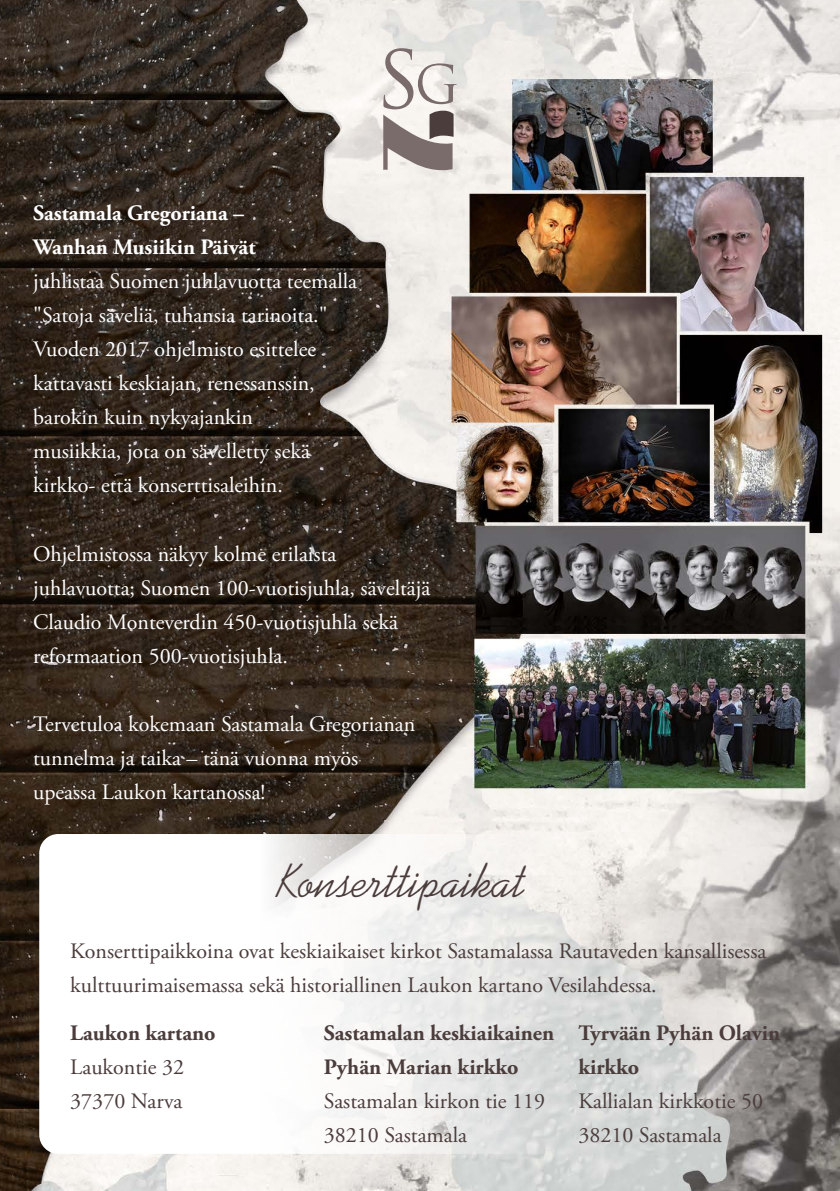
<style>
.page{position:relative;width:840px;height:1191px;background:#fff}
.page>*{position:absolute;margin:0;border:0;box-sizing:border-box;transform-origin:0 0}
.t1{font:48px "Kaufmann";color:#4b3d3c}
.t2{font:22px/34px "Adobe Garamond Pro";color:#fff}
.t3{font:22px/34px "Adobe Garamond Pro";color:#4b3d3c}
.t4{font:700 22px/34px "Adobe Garamond Pro";color:#4b3d3c}
.t5{font:700 22px/34px "Adobe Garamond Pro";color:#fff}
</style>
<div class="page">
<img style="left:0;top:0;width:839px;height:1191px">
<svg style="left:383px;top:48px;width:73px;height:126px"></svg>
<svg style="left:39px;top:834px;width:761px;height:319px"></svg>
<p class="t5" style="left:33px;top:197px;width:224px">Sastamala Gregoriana –<br>Wanhan Musiikin Päivät</p>
<p class="t2" style="left:33px;top:265px;width:325px">juhlistaa Suomen juhlavuotta teemalla "Satoja säveliä, tuhansia tarinoita." Vuoden 2017 ohjelmisto esittelee kattavasti keskiajan, renessanssin, barokin kuin nykyajankin<br>musiikkia, jota on sävelletty sekä kirkko- että konserttisaleihin.</p>
<p class="t2" style="left:33px;top:537px;width:398px">Ohjelmistossa näkyy kolme erilaista juhlavuotta; Suomen 100-vuotisjuhla, säveltäjä Claudio Monteverdin 450-vuotisjuhla sekä reformaation 500-vuotisjuhla.</p>
<p class="t2" style="left:33px;top:707px;width:383px">Tervetuloa kokemaan Sastamala Gregorianan tunnelma ja taika – tänä vuonna myös upeassa Laukon kartanossa!</p>
<h1 class="t1" style="left:278px;top:854px;width:248px">Konserttipaikat</h1>
<p class="t3" style="left:70px;top:935px;width:697px">Konserttipaikkoina ovat keskiaikaiset kirkot Sastamalassa Rautaveden kansallisessa kulttuurimaisemassa sekä historiallinen Laukon kartano Vesilahdessa.</p>
<p class="t4" style="left:70px;top:1016px;width:147px">Laukon kartano</p>
<p class="t3" style="left:70px;top:1051px;width:115px">Laukontie 32<br>37370 Narva</p>
<p class="t4" style="left:324px;top:1016px;width:232px">Sastamalan keskiaikainen<br>Pyhän Marian kirkko</p>
<p class="t3" style="left:324px;top:1084px;width:223px">Sastamalan kirkon tie 119<br>38210 Sastamala</p>
<p class="t4" style="left:578px;top:1016px;width:203px">Tyrvään Pyhän Olavin kirkko</p>
<p class="t3" style="left:578px;top:1084px;width:186px">Kallialan kirkkotie 50<br>38210 Sastamala</p>
</div>
